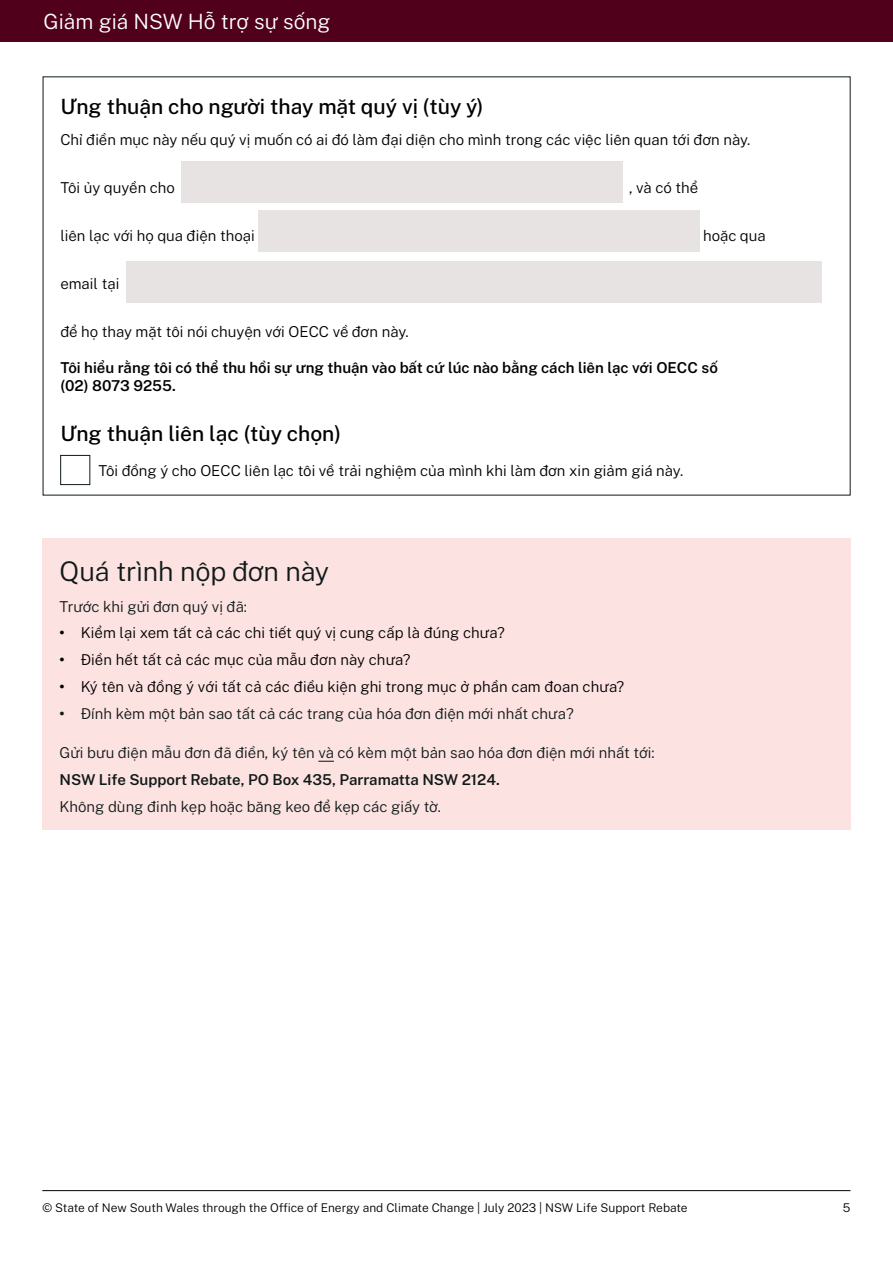
<style>
.page{position:relative;width:893px;height:1263px;background:#fff}
.page>*{position:absolute;margin:0;border:0;box-sizing:border-box;transform-origin:0 0}
.Heading_2__H2{font:300 27px "Public Sans";letter-spacing:-.005em;color:#0f1a18}
.Heading_3__H3{font:500 21px "Public Sans";color:#000}
.t1{font:300 21px "Public Sans";color:#fff}
.Body{font:300 15px "Public Sans";color:#000}
.Level_1_bullet{font:300 15px "Public Sans";letter-spacing:.005em;color:#000}
.Body-2{font:300 15px "Public Sans";color:#0f1a18}
.Body-3{font:600 15px/18.3px "Public Sans";color:#000}
.Level_1_bullet-2{font:300 15px "Public Sans";color:#0f1a18}
.Body-4{font:600 15px "Public Sans";color:#0f1a18}
.t2{font:300 12px "Public Sans";color:#000}
.s1{font-weight:700}
</style>
<div class="page">
<hr style="left:42px;top:1190px;width:808px;height:1px;background:#000">
<div style="left:0;top:0;width:893px;height:42px;background:#50001a"></div>
<div style="left:181px;top:161px;width:442px;height:41px;background:#e7e3e2"></div>
<div style="left:258px;top:211px;width:441px;height:41px;background:#e7e3e2"></div>
<div style="left:127px;top:262px;width:695px;height:41px;background:#e7e3e2"></div>
<div style="left:60px;top:455px;width:30px;height:30px;border:1px solid #0f1a18"></div>
<div style="left:43px;top:538px;width:808px;height:291px;background:#fde2e2"></div>
<svg style="left:318px;top:761px;width:16px;height:1px"></svg>
<h2 class="t1" style="left:44px;top:7px;width:288px">Giảm giá NSW Hỗ trợ sự sống</h2>
<h3 class="Heading_3__H3" style="left:60px;top:92px;width:425px">Ưng thuận cho người thay mặt quý vị (tùy ý)</h3>
<p class="Body" style="left:60px;top:129px;width:692px">Chỉ điền mục này nếu quý vị muốn có ai đó làm đại diện cho mình trong các việc liên quan tới đơn này.</p>
<p class="Body" style="left:60px;top:177px;width:116px">Tôi ủy quyền cho</p>
<p class="Body" style="left:629px;top:177px;width:70px">, và có thể</p>
<p class="Body" style="left:60px;top:225px;width:196px">liên lạc với họ qua điện thoại</p>
<p class="Body" style="left:703px;top:225px;width:64px">hoặc qua</p>
<p class="Body" style="left:60px;top:274px;width:60px">email tại</p>
<p class="Body" style="left:60px;top:322px;width:350px">để họ thay mặt tôi nói chuyện với OECC về đơn này.</p>
<p class="Body-3" style="left:60px;top:357px;width:659px">Tôi hiểu rằng tôi có thể thu hồi sự ưng thuận vào bất cứ lúc nào bằng cách liên lạc với OECC số (02) 8073 9255.</p>
<h3 class="Heading_3__H3" style="left:60px;top:418px;width:282px">Ưng thuận liên lạc (tùy chọn)</h3>
<p class="Body" style="left:98px;top:460px;width:586px">Tôi đồng ý cho OECC liên lạc tôi về trải nghiệm của mình khi làm đơn xin giảm giá này.</p>
<h2 class="Heading_2__H2" style="left:60px;top:552px;width:271px">Quá trình nộp đơn này</h2>
<p class="Body-2" style="left:60px;top:596px;width:189px">Trước khi gửi đơn quý vị đã:</p>
<p class="Level_1_bullet" style="left:60px;top:623px;width:447px"><span class="s1">•</span> Kiểm lại xem tất cả các chi tiết quý vị cung cấp là đúng chưa?</p>
<p class="Level_1_bullet" style="left:60px;top:649px;width:352px"><span class="s1">•</span> Điền hết tất cả các mục của mẫu đơn này chưa?</p>
<p class="Level_1_bullet" style="left:60px;top:676px;width:566px"><span class="s1">•</span> Ký tên và đồng ý với tất cả các điều kiện ghi trong mục ở phần cam đoan chưa?</p>
<p class="Level_1_bullet-2" style="left:60px;top:703px;width:516px"><span class="s1">•</span> Đính kèm một bản sao tất cả các trang của hóa đơn điện mới nhất chưa?</p>
<p class="Body-2" style="left:60px;top:743px;width:597px">Gửi bưu điện mẫu đơn đã điền, ký tên và có kèm một bản sao hóa đơn điện mới nhất tới:</p>
<p class="Body-4" style="left:60px;top:769px;width:442px">NSW Life Support Rebate, PO Box 435, Parramatta NSW 2124.</p>
<p class="Body-2" style="left:60px;top:796px;width:383px">Không dùng đinh kẹp hoặc băng keo để kẹp các giấy tờ.</p>
<p class="t2" style="left:43px;top:1199px;width:647px">© State of New South Wales through the Office of Energy and Climate Change | July 2023 | NSW Life Support Rebate</p>
<p class="t2" style="left:843px;top:1199px;width:9px">5</p>
</div>
